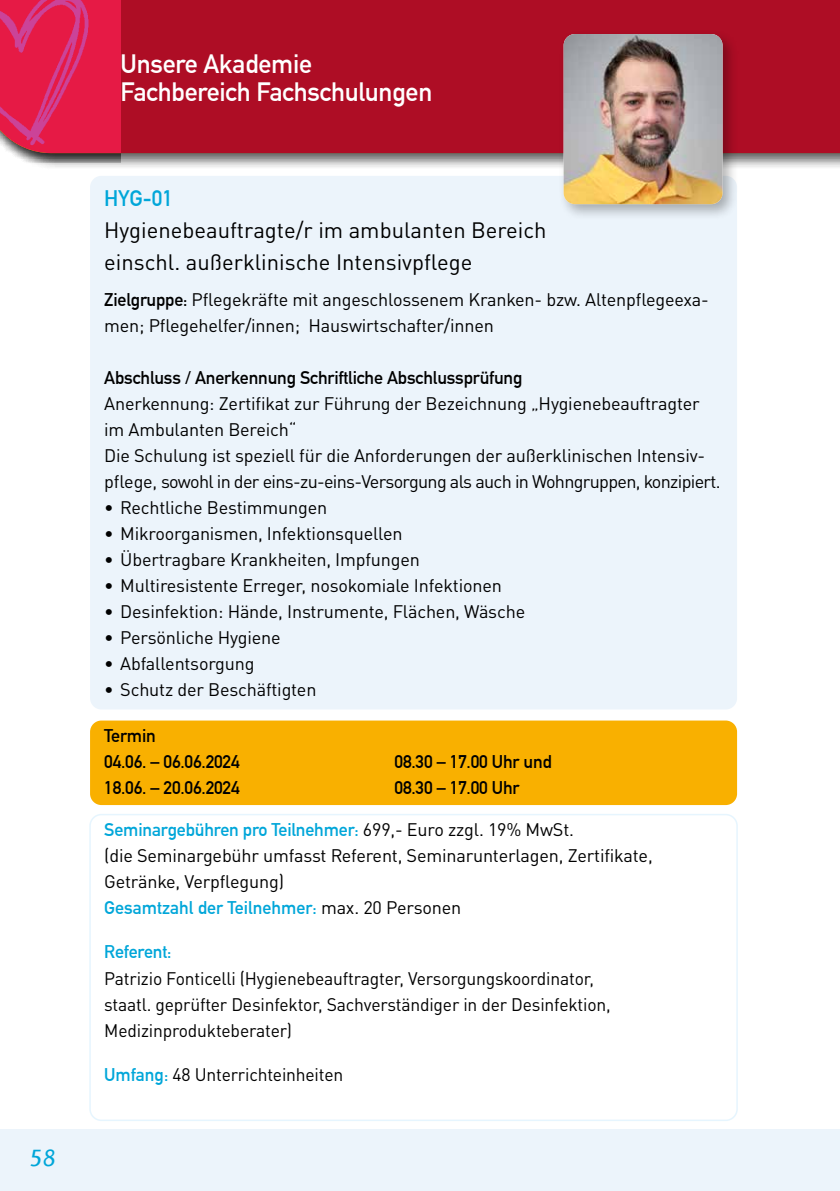
<style>
.page{position:relative;width:840px;height:1191px;background:#fff}
.page>*{position:absolute;margin:0;border:0;box-sizing:border-box;transform-origin:0 0}
.t1{font:700 26px/28px "DIN Alternate";letter-spacing:-.01em;color:#fff}
.t2{font:italic 26px "Diverda Sans Com";color:#00a6d9}
.t3{font:22px/32px "DIN Pro";color:#000}
.t4{font:700 22px "DIN Alternate";color:#00a6d9}
.t5{font:18px/26px "DIN Pro";letter-spacing:-.01em;color:#000}
.t6{font:700 18px/26px "DIN Alternate";letter-spacing:-.01em;color:#000}
.t7{font:700 18px "DIN Alternate";letter-spacing:-.01em;color:#00a6d9}
.s1{font-family:"DIN Alternate";font-weight:700}
.s2{font-family:"DIN Pro";font-weight:400;color:#000}
.s3{font-family:"DIN Alternate";font-weight:700;color:#00a6d9}
</style>
<div class="page">
<div style="left:0;top:0;width:839px;height:170px;background:#000;opacity:.4"></div>
<div style="left:120px;top:0;width:719px;height:153px;background:#ae0d25"></div>
<img style="left:0;top:0;width:120px;height:163px">
<div style="left:0;top:1129px;width:839px;height:62px;background:#ecf4fb"></div>
<div style="left:89px;top:814px;width:648px;height:307px;border:2px solid #e6f5fe;border-radius:11px"></div>
<div style="left:90px;top:176px;width:646px;height:533px;background:#ecf4fb;border-radius:11px"></div>
<div style="left:90px;top:720px;width:646px;height:85px;background:#f9b000;border-radius:11px"></div>
<div style="left:558px;top:29px;width:180px;height:192px;background:#000;opacity:.3"></div>
<img style="left:563px;top:34px;width:159px;height:170px">
<h1 class="t2" style="left:29px;top:1142px;width:28px">58</h1>
<h1 class="t1" style="left:120px;top:48px;width:313px">Unsere Akademie<br>Fachbereich Fachschulungen</h1>
<p class="t4" style="left:104px;top:181px;width:70px">HYG-01</p>
<p class="t3" style="left:104px;top:212px;width:443px">Hygienebeauftragte/r im ambulanten Bereich einschl. außerklinische Intensivpflege</p>
<p class="t5" style="left:104px;top:285px;width:605px"><span class="s1">Zielgruppe:</span> Pflegekräfte mit angeschlossenem Kranken- bzw. Altenpflegeexa&shy;men; Pflegehelfer/innen; Hauswirtschafter/innen</p>
<p class="t6" style="left:104px;top:363px;width:419px">Abschluss / Anerkennung Schriftliche Abschlussprüfung</p>
<p class="t5" style="left:104px;top:389px;width:617px">Anerkennung: Zertifikat zur Führung der Bezeichnung „Hygienebeauftragter im Ambulanten Bereich“<br>Die Schulung ist speziell für die Anforderungen der außerklinischen Intensiv&shy;pflege, sowohl in der eins-zu-eins-Versorgung als auch in Wohngruppen, konzipiert.</p>
<p class="t5" style="left:104px;top:493px;width:224px">• Rechtliche Bestimmungen</p>
<p class="t5" style="left:104px;top:519px;width:300px">• Mikroorganismen, Infektionsquellen</p>
<p class="t5" style="left:104px;top:545px;width:317px">• Übertragbare Krankheiten, Impfungen</p>
<p class="t5" style="left:104px;top:571px;width:399px">• Multiresistente Erreger, nosokomiale Infektionen</p>
<p class="t5" style="left:104px;top:597px;width:422px">• Desinfektion: Hände, Instrumente, Flächen, Wäsche</p>
<p class="t5" style="left:104px;top:623px;width:178px">• Persönliche Hygiene</p>
<p class="t5" style="left:104px;top:649px;width:152px">• Abfallentsorgung</p>
<p class="t5" style="left:104px;top:675px;width:214px">• Schutz der Beschäftigten</p>
<p class="t6" style="left:104px;top:722px;width:137px">Termin<br>04.06. – 06.06.2024</p>
<p class="t6" style="left:394px;top:747px;width:159px">08.30 – 17.00 Uhr und</p>
<p class="t6" style="left:104px;top:773px;width:137px">18.06. – 20.06.2024</p>
<p class="t6" style="left:394px;top:773px;width:126px">08.30 – 17.00 Uhr</p>
<p class="t7" style="left:104px;top:816px;width:471px">Seminargebühren pro Teilnehmer: <span class="s2">699,- Euro zzgl. 19% MwSt.</span></p>
<p class="t5" style="left:104px;top:841px;width:549px">(die Seminargebühr umfasst Referent, Seminarunterlagen, Zertifikate,<br>Getränke, Verpflegung)</p>
<p class="t7" style="left:104px;top:894px;width:358px">Gesamtzahl der Teilnehmer: <span class="s2">max. 20 Personen</span></p>
<p class="t7" style="left:104px;top:938px;width:69px">Referent:</p>
<p class="t5" style="left:104px;top:963px;width:508px">Patrizio Fonticelli (Hygienebeauftragter, Versorgungskoordinator, staatl. geprüfter Desinfektor, Sachverständiger in der Desinfektion,<br>Medizinprodukteberater)</p>
<p class="t5" style="left:104px;top:1059px;width:240px"><span class="s3">Umfang:</span> 48 Unterrichteinheiten</p>
</div>
